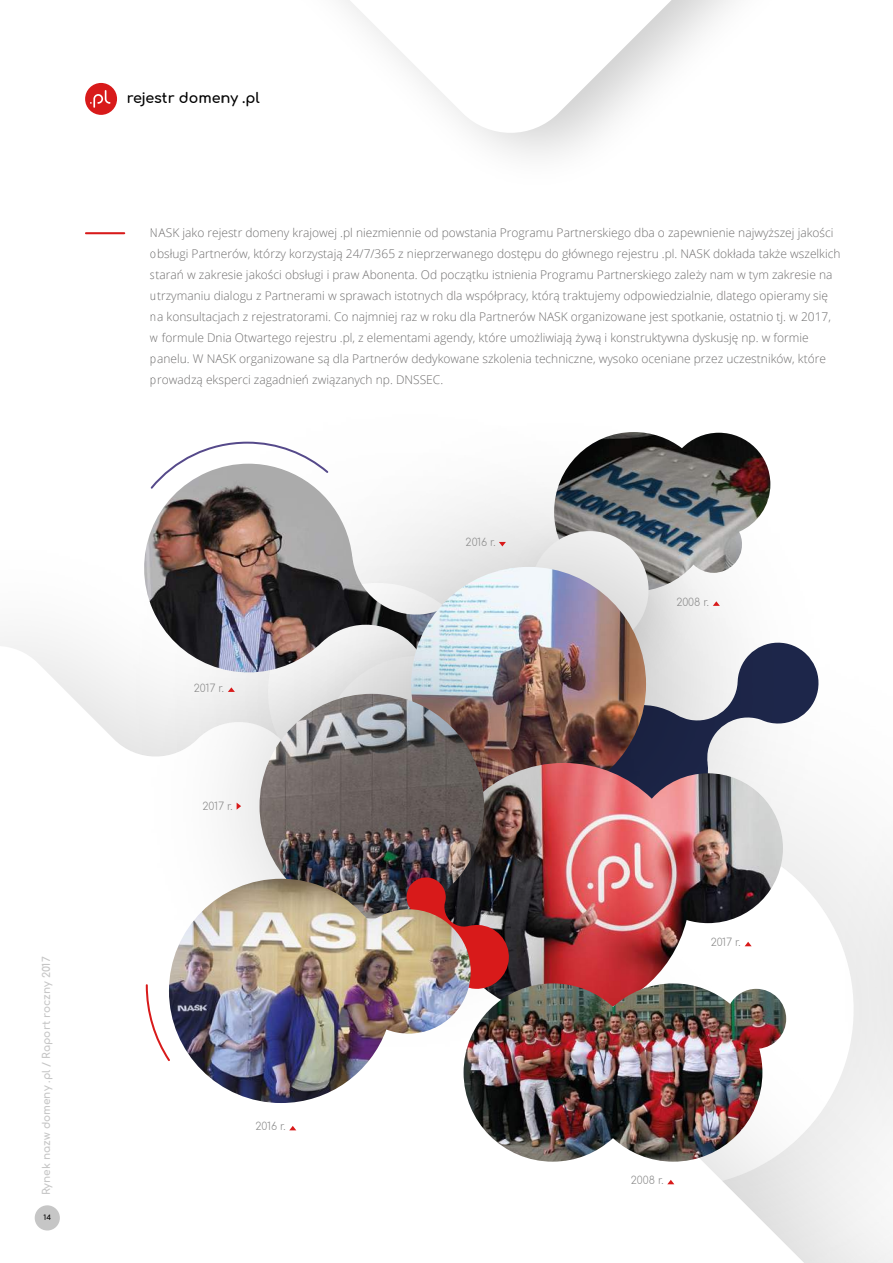
<style>
.page{position:relative;width:893px;height:1263px;background:#fff}
.page>*{position:absolute;margin:0;border:0;box-sizing:border-box;transform-origin:0 0}
.t1{font:700 14.25px "Comfortaa";color:#000}
.t2{font:300 12px/21px "Open Sans";color:#706f6f}
.t3{font:300 10.5px "Comfortaa";color:#878787}
.t4{font:700 10.5px "Comfortaa";color:#c6c6c6}
.t5{font:700 7.05px "Comfortaa";color:#000}
</style>
<div class="page">
<hr style="left:892px;top:0;width:1px;height:1263px;background:#f6f6f6">
<svg style="left:85px;top:83px;width:32px;height:32px"></svg>
<hr style="left:86px;top:232px;width:38px;height:2px;background:#d81a1a">
<div style="left:35px;top:1205px;width:25px;height:25px;background:#c6c6c6;border-radius:50%"></div>
<svg style="left:321px;top:0;width:419px;height:139px"></svg>
<img style="left:289px;top:170px;width:526px;height:961px">
<img style="left:64px;top:488px;width:701px;height:640px">
<img style="left:259px;top:694px;width:225px;height:224px;border-radius:112px">
<svg style="left:149px;top:441px;width:181px;height:49px"></svg>
<svg style="left:406px;top:877px;width:104px;height:106px"></svg>
<img style="left:169px;top:879px;width:302px;height:224px">
<svg style="left:145px;top:983px;width:27px;height:80px"></svg>
<svg style="left:499px;top:542px;width:7px;height:4px"></svg>
<svg style="left:713px;top:601px;width:7px;height:5px"></svg>
<svg style="left:228px;top:687px;width:7px;height:5px"></svg>
<svg style="left:237px;top:803px;width:4px;height:7px"></svg>
<svg style="left:289px;top:1126px;width:7px;height:4px"></svg>
<svg style="left:667px;top:1180px;width:7px;height:4px"></svg>
<img style="left:675px;top:666px;width:218px;height:597px">
<img style="left:464px;top:983px;width:322px;height:179px">
<p class="t4" style="left:37px;top:1195px;width:240px;rotate:-90deg">Rynek nazw domeny .pl / Raport roczny 2017</p>
<p class="t5" style="left:44px;top:1211px;width:9px">14</p>
<p class="t1" style="left:127px;top:85px;width:135px">rejestr domeny .pl</p>
<p class="t2" style="left:150px;top:222px;width:692px">NASK jako rejestr domeny krajowej .pl niezmiennie od powstania Programu Partnerskiego dba o zapewnienie najwyższej jakości obsługi Partnerów, którzy korzystają 24/7/365 z nieprzerwanego dostępu do głównego rejestru .pl. NASK dokłada także wszelkich starań w zakresie jakości obsługi i praw Abonenta. Od początku istnienia Programu Partnerskiego zależy nam w tym zakresie na utrzymaniu dialogu z Partnerami w sprawach istotnych dla współpracy, którą traktujemy odpowiedzialnie, dlatego opieramy się na konsultacjach z rejestratorami. Co najmniej raz w roku dla Partnerów NASK organizowane jest spotkanie, ostatnio tj. w 2017, w formule Dnia Otwartego rejestru .pl, z elementami agendy, które umożliwiają żywą i konstruktywna dyskusję np. w formie panelu. W NASK organizowane są dla Partnerów dedykowane szkolenia techniczne, wysoko oceniane przez uczestników, które prowadzą eksperci zagadnień związanych np. DNSSEC.</p>
<p class="t3" style="left:194px;top:679px;width:31px">2017 r.</p>
<p class="t3" style="left:203px;top:797px;width:31px">2017 r.</p>
<p class="t3" style="left:256px;top:1117px;width:31px">2016 r.</p>
<p class="t3" style="left:466px;top:533px;width:31px">2016 r.</p>
<p class="t3" style="left:676px;top:592px;width:34px">2008 r.</p>
<p class="t3" style="left:711px;top:933px;width:31px">2017 r.</p>
<p class="t3" style="left:631px;top:1171px;width:34px">2008 r.</p>
</div>
